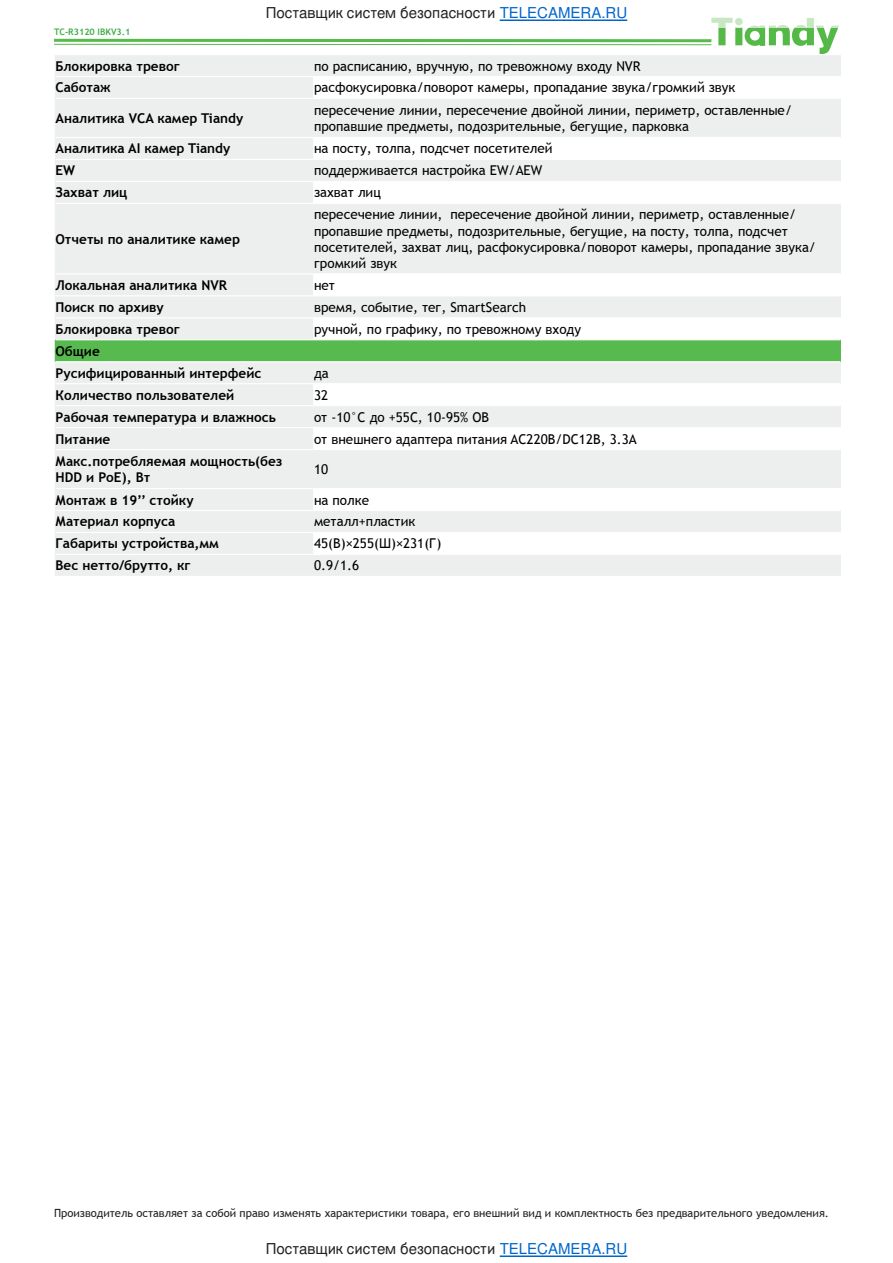
<style>
.page{position:relative;width:893px;height:1263px;background:#fff}
.page>*{position:absolute;margin:0;border:0;box-sizing:border-box;transform-origin:0 0}
.t1{font:15px "Nimbus Sans";color:#222}
.t2{font:13.5px/16.2px "Trebuchet MS";color:#000001}
.t3{font:700 13.5px/21.9px "Trebuchet MS";color:#000001}
.t4{font:11.25px "Trebuchet MS";color:#231f20}
.t5{font:700 9px "Trebuchet MS";color:#40ae49}
.s1{color:#06c}
</style>
<div class="page">
<svg style="left:711px;top:27px;width:128px;height:27px"></svg>
<hr style="left:54px;top:39px;width:657px;height:3px;background:#57ba4a">
<hr style="left:54px;top:44px;width:657px;height:1px;background:#57ba4a">
<div style="left:55px;top:55px;width:786px;height:521px;background:#edefee"></div>
<svg style="left:313px;top:77px;width:528px;height:477px;fill:#edefee"></svg>
<div style="left:55px;top:340px;width:786px;height:22px;background:#56ba4f"></div>
<hr style="left:56px;top:76px;width:257px;height:1px;background:#fff">
<hr style="left:313px;top:76px;width:527px;height:1px;background:#fff">
<hr style="left:56px;top:98px;width:257px;height:1px;background:#fff">
<hr style="left:313px;top:98px;width:527px;height:1px;background:#fff">
<hr style="left:56px;top:137px;width:257px;height:1px;background:#fff">
<hr style="left:313px;top:137px;width:527px;height:1px;background:#fff">
<hr style="left:56px;top:159px;width:257px;height:1px;background:#fff">
<hr style="left:313px;top:159px;width:527px;height:1px;background:#fff">
<hr style="left:56px;top:181px;width:257px;height:1px;background:#fff">
<hr style="left:313px;top:181px;width:527px;height:1px;background:#fff">
<hr style="left:56px;top:203px;width:257px;height:1px;background:#fff">
<hr style="left:313px;top:203px;width:527px;height:1px;background:#fff">
<hr style="left:56px;top:273px;width:257px;height:1px;background:#fff">
<hr style="left:313px;top:273px;width:527px;height:1px;background:#fff">
<hr style="left:56px;top:295px;width:257px;height:1px;background:#fff">
<hr style="left:313px;top:295px;width:527px;height:1px;background:#fff">
<hr style="left:56px;top:317px;width:257px;height:1px;background:#fff">
<hr style="left:313px;top:317px;width:527px;height:1px;background:#fff">
<hr style="left:56px;top:339px;width:257px;height:1px;background:#fff">
<hr style="left:313px;top:339px;width:527px;height:1px;background:#fff">
<hr style="left:56px;top:361px;width:257px;height:1px;background:#fff">
<hr style="left:313px;top:361px;width:527px;height:1px;background:#fff">
<hr style="left:56px;top:383px;width:257px;height:1px;background:#fff">
<hr style="left:313px;top:383px;width:527px;height:1px;background:#fff">
<hr style="left:56px;top:405px;width:257px;height:1px;background:#fff">
<hr style="left:313px;top:405px;width:527px;height:1px;background:#fff">
<hr style="left:56px;top:427px;width:257px;height:1px;background:#fff">
<hr style="left:313px;top:427px;width:527px;height:1px;background:#fff">
<hr style="left:56px;top:449px;width:257px;height:1px;background:#fff">
<hr style="left:313px;top:449px;width:527px;height:1px;background:#fff">
<hr style="left:56px;top:488px;width:257px;height:1px;background:#fff">
<hr style="left:313px;top:488px;width:527px;height:1px;background:#fff">
<hr style="left:56px;top:510px;width:257px;height:1px;background:#fff">
<hr style="left:313px;top:510px;width:527px;height:1px;background:#fff">
<hr style="left:56px;top:532px;width:257px;height:1px;background:#fff">
<hr style="left:313px;top:532px;width:527px;height:1px;background:#fff">
<hr style="left:56px;top:554px;width:257px;height:1px;background:#fff">
<hr style="left:313px;top:554px;width:527px;height:1px;background:#fff">
<hr style="left:500px;top:20px;width:127px;height:1px;background:#06c">
<hr style="left:500px;top:1255px;width:127px;height:2px;background:#06c">
<p class="t5" style="left:54px;top:26px;width:78px">TC-R3120 IBKV3.1</p>
<p class="t1" style="left:266px;top:2px;width:363px">Поставщик систем безопасности <span class="s1">TELECAMERA.RU</span></p>
<p class="t3" style="left:56px;top:55px;width:126px">Блокировка тревог</p>
<p class="t2" style="left:314px;top:58px;width:328px">по расписанию, вручную, по тревожному входу NVR</p>
<p class="t3" style="left:56px;top:77px;width:57px">Саботаж</p>
<p class="t2" style="left:314px;top:80px;width:423px">расфокусировка/поворот камеры, пропадание звука/громкий звук</p>
<p class="t3" style="left:56px;top:107px;width:189px">Аналитика VCA камер Tiandy</p>
<p class="t2" style="left:314px;top:102px;width:480px">пересечение линии, пересечение двойной линии, периметр, оставленные/ пропавшие предметы, подозрительные, бегущие, парковка</p>
<p class="t3" style="left:56px;top:138px;width:176px">Аналитика AI камер Tiandy</p>
<p class="t2" style="left:314px;top:141px;width:240px">на посту, толпа, подсчет посетителей</p>
<p class="t3" style="left:56px;top:160px;width:21px">EW</p>
<p class="t2" style="left:314px;top:163px;width:230px">поддерживается настройка EW/AEW</p>
<p class="t3" style="left:56px;top:182px;width:73px">Захват лиц</p>
<p class="t2" style="left:314px;top:185px;width:68px">захват лиц</p>
<p class="t3" style="left:56px;top:228px;width:186px">Отчеты по аналитике камер</p>
<p class="t2" style="left:314px;top:207px;width:503px">пересечение линии, пересечение двойной линии, периметр, оставленные/ пропавшие предметы, подозрительные, бегущие, на посту, толпа, подсчет посетителей, захват лиц, расфокусировка/поворот камеры, пропадание звука/ громкий звук</p>
<p class="t3" style="left:56px;top:274px;width:173px">Локальная аналитика NVR</p>
<p class="t2" style="left:314px;top:277px;width:23px">нет</p>
<p class="t3" style="left:56px;top:296px;width:110px">Поиск по архиву</p>
<p class="t2" style="left:314px;top:299px;width:214px">время, событие, тег, SmartSearch</p>
<p class="t3" style="left:56px;top:318px;width:126px">Блокировка тревог</p>
<p class="t2" style="left:314px;top:321px;width:269px">ручной, по графику, по тревожному входу</p>
<p class="t3" style="left:56px;top:340px;width:207px">Общие<br>Русифицированный интерфейс</p>
<p class="t2" style="left:314px;top:365px;width:16px">да</p>
<p class="t3" style="left:56px;top:384px;width:180px">Количество пользователей</p>
<p class="t2" style="left:314px;top:387px;width:16px">32</p>
<p class="t3" style="left:56px;top:406px;width:222px">Рабочая температура и влажнось</p>
<p class="t2" style="left:314px;top:409px;width:177px">от -10°С до +55С, 10-95% ОВ</p>
<p class="t3" style="left:56px;top:428px;width:56px">Питание</p>
<p class="t2" style="left:314px;top:431px;width:324px">от внешнего адаптера питания AC220В/DC12В, 3.3A</p>
<p class="t3" style="left:56px;top:453px;width:228px;line-height:16.2px">Макс.потребляемая мощность(без<br>HDD и РоЕ), Вт</p>
<p class="t2" style="left:314px;top:461px;width:16px">10</p>
<p class="t3" style="left:56px;top:489px;width:140px">Монтаж в 19’’ стойку</p>
<p class="t2" style="left:314px;top:492px;width:57px">на полке</p>
<p class="t3" style="left:56px;top:511px;width:121px">Материал корпуса</p>
<p class="t2" style="left:314px;top:514px;width:103px">металл+пластик</p>
<p class="t3" style="left:56px;top:533px;width:165px">Габариты устройства,мм</p>
<p class="t2" style="left:314px;top:536px;width:129px">45(В)×255(Ш)×231(Г)</p>
<p class="t3" style="left:56px;top:555px;width:137px">Вес нетто/брутто, кг</p>
<p class="t2" style="left:314px;top:558px;width:47px">0.9/1.6</p>
<p class="t4" style="left:54px;top:1206px;width:776px">Производитель оставляет за собой право изменять характеристики товара, его внешний вид и комплектность без предварительного уведомления.</p>
<p class="t1" style="left:266px;top:1238px;width:363px">Поставщик систем безопасности <span class="s1">TELECAMERA.RU</span></p>
</div>
